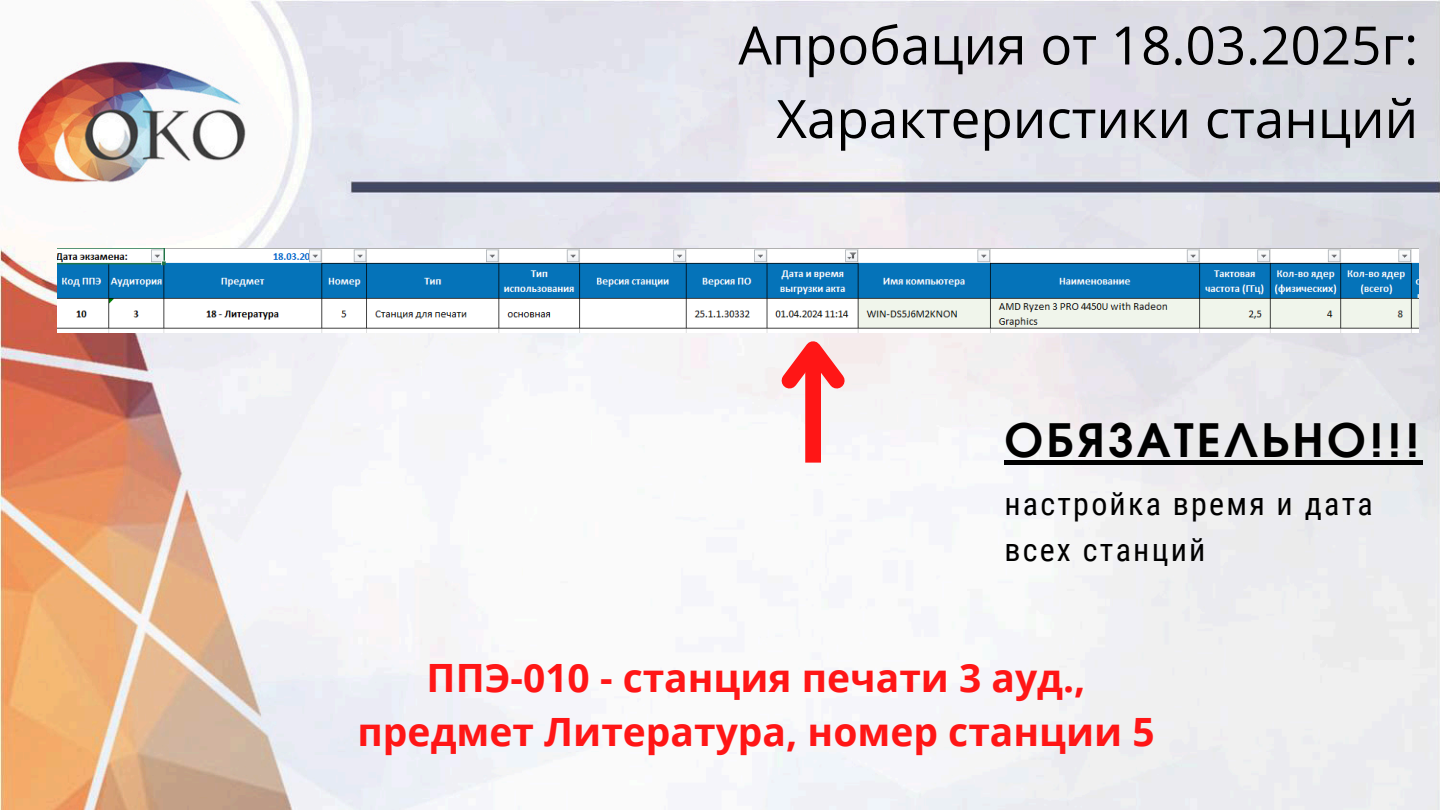
<style>
.page{position:relative;width:1440px;height:810px;background:#fff}
.page>*{position:absolute;margin:0;border:0;box-sizing:border-box;transform-origin:0 0}
.t1{font:53px/73.5px "Open Sans";color:#000;text-align:right}
.t2{font:700 46px "Evolventa";letter-spacing:.07em;color:#000}
.t3{font:700 39px/54px "Open Sans";color:#ff1616;text-align:center}
.t4{font:32px/45.8px "Roboto Condensed";letter-spacing:.07em;color:#000}
</style>
<div class="page">
<img style="left:0;top:0;width:1440px;height:810px">
<div style="left:805px;top:349px;width:16px;height:114px;background:#ff1616"></div>
<svg style="left:767px;top:332px;width:92px;height:71px"></svg>
<img style="left:58px;top:248px;width:1360px;height:84px">
<div style="left:1004px;top:460px;width:419px;height:5px;background:#000"></div>
<h1 class="t1" style="left:738px;top:7px;width:681px">Апробация от 18.03.2025г:<br>Характеристики станций</h1>
<p class="t2" style="left:1004px;top:420px;width:417px">ОБЯЗАТЕЛЬНО!!!</p>
<h2 class="t4" style="left:1004px;top:481px;width:370px">настройка время и дата всех станций</h2>
<p class="t3" style="left:358px;top:650px;width:799px">ППЭ-010 - станция печати 3 ауд., предмет Литература, номер станции 5</p>
</div>
